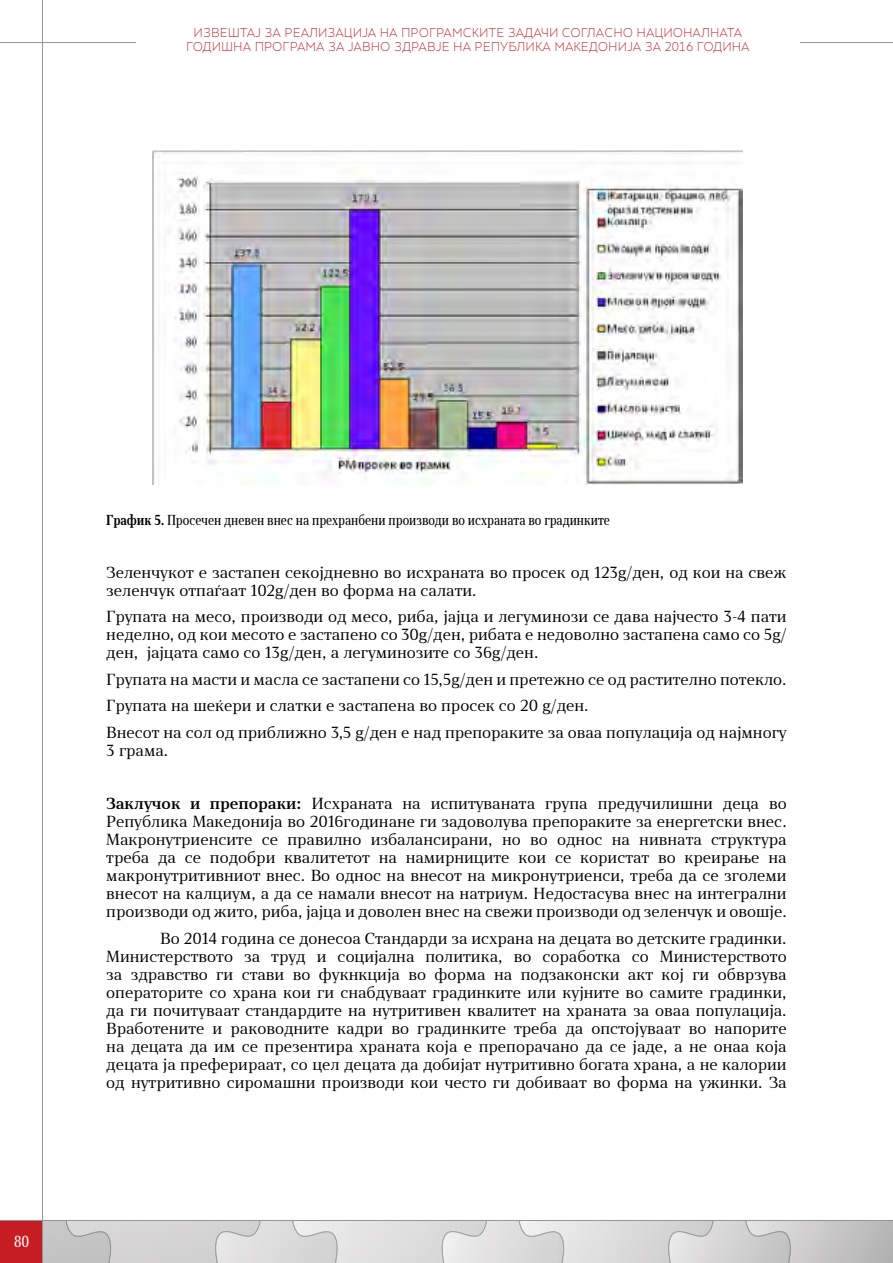
<style>
.page{position:relative;width:893px;height:1263px;background:#fff}
.page>*{position:absolute;margin:0;border:0;box-sizing:border-box;transform-origin:0 0}
.t1{font:15px/18px "Skola Serif";color:#000;text-align:justify}
.t2{font:15px "Skola Serif Cn";color:#fff}
.t3{font:13.5px "Skola Serif Cn";color:#000}
.t4{font:300 12px "Skola Sans";color:#c61d23}
.s1{font-weight:700}
</style>
<div class="page">
<svg style="left:43px;top:1221px;width:850px;height:42px;background:#d6d5d5"></svg>
<div style="left:0;top:1220px;width:42px;height:43px;background:#c61d23"></div>
<hr style="left:0;top:42px;width:893px;height:1px;background:#939598">
<hr style="left:42px;top:0;width:1px;height:1263px;background:#939598">
<hr style="left:0;top:1220px;width:893px;height:1px;background:#939598">
<div style="left:136px;top:28px;width:664px;height:28px;background:#fff"></div>
<img style="left:152px;top:150px;width:591px;height:334px">
<p class="t4" style="left:194px;top:25px;width:453px">ИЗВЕШТАЈ за РЕАЛИЗАЦИЈА НА ПРОГРАМСКИТЕ ЗАДАЧИ СОГЛАСНО националната</p>
<p class="t4" style="left:186px;top:40px;width:2px">годишна</p>
<p class="t4" style="left:255px;top:40px;width:10px">програма</p>
<p class="t4" style="left:328px;top:40px;width:30px">за јавно</p>
<p class="t4" style="left:394px;top:40px;width:9px">здравје</p>
<p class="t4" style="left:453px;top:40px;width:73px">НА Република</p>
<p class="t4" style="left:554px;top:40px;width:21px">Македонија</p>
<p class="t4" style="left:645px;top:40px;width:62px">ЗА 2016 година</p>
<p class="t2" style="left:14px;top:1233px;width:17px">80</p>
<p class="t3" style="left:106px;top:512px;width:505px"><span class="s1">График 5.</span> Просечен дневен внес на прехранбени производи во исхраната во градинките</p>
<p class="t1" style="left:106px;top:563px;width:682px">Зеленчукот е застапен секојдневно во исхраната во просек од 123g/ден, од кои на свеж зеленчук отпаѓаат 102g/ден во форма на салати.</p>
<p class="t1" style="left:106px;top:608px;width:682px">Групата на месо, производи од месо, риба, јајца и легуминози се дава најчесто 3-4 пати неделнo, од кои месото е застапено со 30g/ден, рибата е недоволно застапена само со 5g/ ден, јајцата само со 13g/ден, а легуминозите со 36g/ден.</p>
<p class="t1" style="left:106px;top:666px;width:682px;line-height:26.5px;text-align:left">Групата на масти и масла се застапени со 15,5g/ден и претежно сe од растително потекло.<br>Групата на шеќери и слатки е застапена во просек со 20 g/ден.<br>Внесот на сол од приближно 3,5 g/ден е над препораките за оваа популација од најмногу</p>
<p class="t1" style="left:106px;top:741px;width:63px">3 грама.</p>
<p class="t1" style="left:106px;top:794px;width:682px"><span class="s1">Заклучок и препораки:</span> Исхраната на испитуваната група предучилишни деца во Република Македонија во 2016годинане ги задоволува препораките за енергетски внес.<br>Макронутриенсите се правилно избалансирани, но во однос на нивната структура треба да се подобри квалитетот на намирниците кои се користат во креирање на макронутритивниот внес. Во однос на внесот на микронутриенси, треба да се зголеми внесот на калциум, а да се намали внесот на натриум. Недостасува внес на интегрални производи од жито, риба, јајца и доволен внес на свежи производи од зеленчук и овошје.</p>
<p class="t1" style="left:106px;top:929px;width:682px;text-indent:54px">Во 2014 година се донесоа Стандарди за исхрана на децата во детските градинки.<br>Министерството за труд и социјална политика, во соработка со Министерството за здравство ги стави во фукнкција во форма на подзаконски акт кој ги обврзува операторите со храна кои ги снабдуваат градинките или кујните во самите градинки, да ги почитуваат стандардите на нутритивен квалитет на храната за оваа популација.<br>Вработените и раководните кадри во градинките треба да опстојуваат во напорите на децата да им се презентира храната која е препорачано да се јаде, а не онаа која децата ја преферираат, со цел децата да добијат нутритивно богата храна, а не калории од нутритивно сиромашни производи кои често ги добиваат во форма на ужинки. За</p>
</div>
